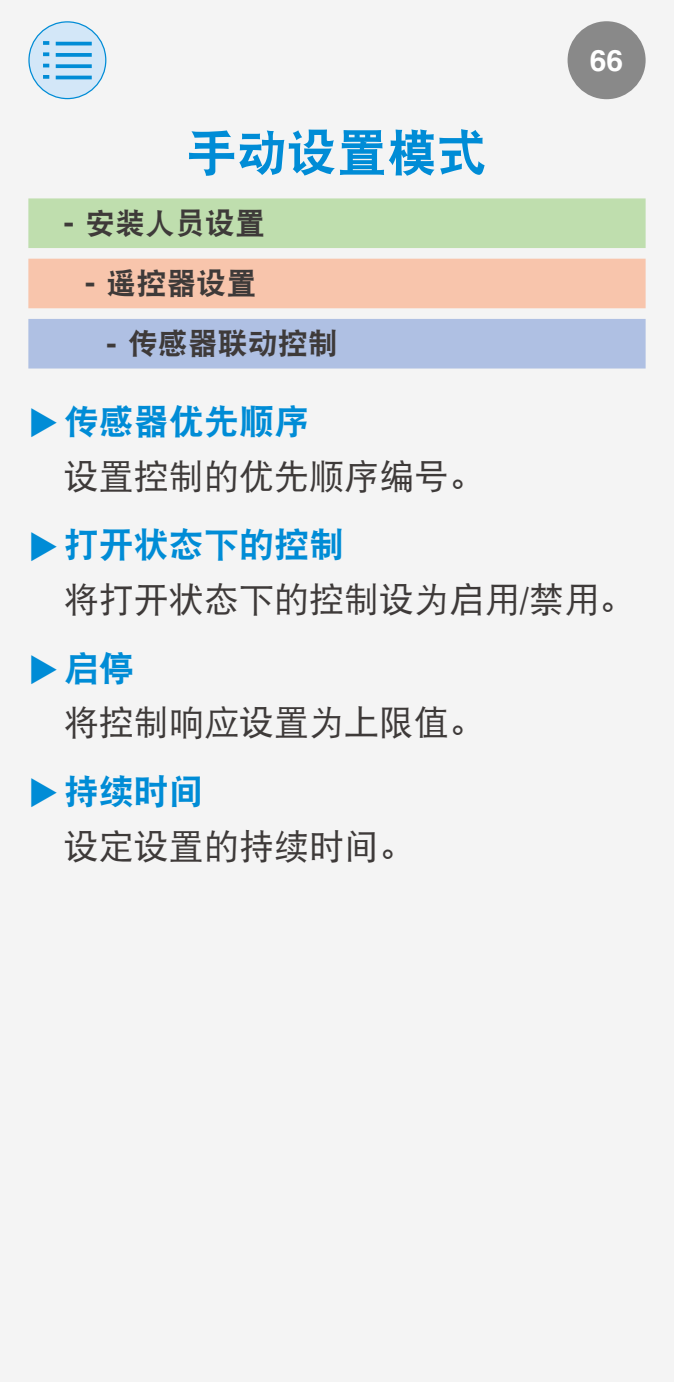
<style>
.page{position:relative;width:674px;height:1382px;background:#fff}
.page>*{position:absolute;margin:0;border:0;box-sizing:border-box;transform-origin:0 0}
.t1{font:50px "DF Hei GB W9";color:#008cd6}
.t2{font:35px "DF Hei GB W5";color:#3e3a39}
.t3{font:35px "DF Hei GB W9";color:#008cd6}
.t4{font:30px "DF Hei GB W9";color:#3e3a39}
.t5{font:700 30px "Helvetica LT Com";color:#fff}
.s1{font-family:"Helvetica LT Com";font-weight:700}
</style>
<div class="page">
<div style="left:0;top:0;width:673px;height:1382px;background:#f4f4f4"></div>
<div style="left:567px;top:21px;width:78px;height:78px;background:#898989;border-radius:50%"></div>
<div style="left:29px;top:22px;width:77px;height:77px;background:#d3e7f8;border-radius:50%"></div>
<div style="left:28px;top:21px;width:78px;height:78px;border:1px solid #008cd6;border-radius:50%"></div>
<hr style="left:56px;top:42px;width:36px;height:3px;background:#008cd6">
<svg style="left:43px;top:41px;width:6px;height:4px"></svg>
<svg style="left:56px;top:53px;width:36px;height:4px"></svg>
<svg style="left:43px;top:52px;width:6px;height:4px"></svg>
<svg style="left:56px;top:64px;width:36px;height:4px"></svg>
<svg style="left:43px;top:64px;width:6px;height:3px"></svg>
<hr style="left:56px;top:76px;width:36px;height:3px;background:#008cd6">
<svg style="left:43px;top:75px;width:6px;height:4px"></svg>
<div style="left:28px;top:319px;width:617px;height:50px;background:#afc0e3"></div>
<div style="left:28px;top:259px;width:617px;height:49px;background:#f8c5ac"></div>
<div style="left:28px;top:198px;width:617px;height:50px;background:#bfdeae"></div>
<h1 class="t1" style="left:187px;top:126px;width:301px">手动设置模式</h1>
<p class="t4" style="left:64px;top:207px;width:203px"><span class="s1">-</span> 安装人员设置</p>
<p class="t4" style="left:85px;top:267px;width:173px"><span class="s1">-</span> 遥控器设置</p>
<p class="t4" style="left:106px;top:327px;width:233px"><span class="s1">-</span> 传感器联动控制</p>
<p class="t5" style="left:589px;top:42px;width:35px">66</p>
<p class="t3" style="left:64px;top:403px;width:246px">传感器优先顺序</p>
<p class="t2" style="left:64px;top:457px;width:421px">设置控制的优先顺序编号。</p>
<p class="t3" style="left:64px;top:526px;width:281px">打开状态下的控制</p>
<p class="t2" style="left:64px;top:580px;width:571px">将打开状态下的控制设为启用/禁用。</p>
<p class="t3" style="left:64px;top:649px;width:72px">启停</p>
<p class="t2" style="left:64px;top:704px;width:422px">将控制响应设置为上限值。</p>
<p class="t3" style="left:64px;top:773px;width:142px">持续时间</p>
<p class="t2" style="left:64px;top:827px;width:352px">设定设置的持续时间。</p>
</div>
